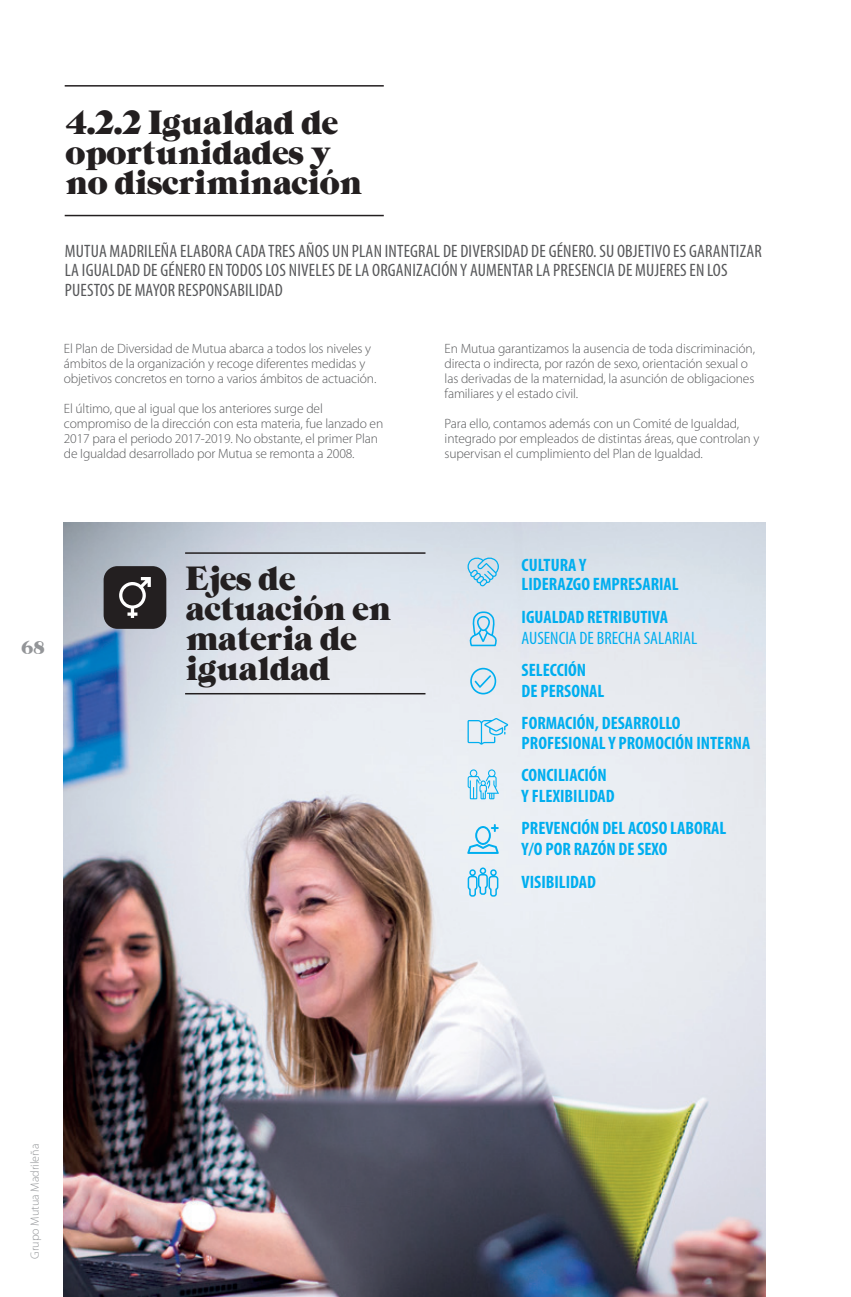
<style>
.page{position:relative;width:851px;height:1297px;background:#fff}
.page>*{position:absolute;margin:0;border:0;box-sizing:border-box;transform-origin:0 0}
.t1{font:30px/30px "Grouch";letter-spacing:-.05em;color:#231f20}
.t2{font:condensed 18px/19.5px "Myriad Pro";letter-spacing:.01em;color:#57585a}
.t3{font:700 condensed 18px/21px "Myriad Pro";color:#00aeef}
.t4{font:condensed 18px "Myriad Pro";color:#00aeef}
.t5{font:16.5px "Grouch";color:#939598}
.t6{font:300 13.5px/15px "Myriad Pro";letter-spacing:-.01em;color:#57585a}
.t7{font:300 12px "Myriad Pro";color:#939598}
</style>
<div class="page">
<hr style="left:65px;top:215px;width:319px;height:1px;background:#231f20">
<hr style="left:65px;top:85px;width:319px;height:2px;background:#231f20">
<img style="left:64px;top:522px;width:701px;height:775px">
<hr style="left:185px;top:693px;width:240px;height:1px;background:#231f20">
<hr style="left:185px;top:552px;width:240px;height:2px;background:#231f20">
<div style="left:104px;top:566px;width:62px;height:63px;background:#231f20;border-radius:14px"></div>
<svg style="left:119px;top:577px;width:32px;height:41px"></svg>
<svg style="left:467px;top:557px;width:32px;height:29px"></svg>
<svg style="left:468px;top:611px;width:29px;height:35px"></svg>
<svg style="left:470px;top:668px;width:26px;height:26px"></svg>
<svg style="left:467px;top:718px;width:41px;height:27px"></svg>
<svg style="left:467px;top:824px;width:31px;height:30px"></svg>
<svg style="left:467px;top:867px;width:32px;height:30px"></svg>
<svg style="left:467px;top:769px;width:32px;height:30px"></svg>
<h1 class="t1" style="left:65px;top:107px;width:299px">4.2.2 Igualdad de oportunidades y no discriminación</h1>
<p class="t2" style="left:65px;top:241px;width:698px">MUTUA MADRILEÑA ELABORA CADA TRES AÑOS UN PLAN INTEGRAL DE DIVERSIDAD DE GÉNERO. SU OBJETIVO ES GARANTIZAR<br>LA IGUALDAD DE GÉNERO EN TODOS LOS NIVELES DE LA ORGANIZACIÓN Y AUMENTAR LA PRESENCIA DE MUJERES EN LOS<br>PUESTOS DE MAYOR RESPONSABILIDAD</p>
<p class="t6" style="left:64px;top:341px;width:314px">El Plan de Diversidad de Mutua abarca a todos los niveles y ámbitos de la organización y recoge diferentes medidas y objetivos concretos en torno a varios ámbitos de actuación.</p>
<p class="t6" style="left:64px;top:401px;width:321px">El último, que al igual que los anteriores surge del compromiso de la dirección con esta materia, fue lanzado en 2017 para el periodo 2017-2019. No obstante, el primer Plan de Igualdad desarrollado por Mutua se remonta a 2008.</p>
<p class="t6" style="left:444px;top:341px;width:312px">En Mutua garantizamos la ausencia de toda discriminación, directa o indirecta, por razón de sexo, orientación sexual o las derivadas de la maternidad, la asunción de obligaciones familiares y el estado civil.</p>
<p class="t6" style="left:444px;top:416px;width:316px">Para ello, contamos además con un Comité de Igualdad, integrado por empleados de distintas áreas, que controlan y supervisan el cumplimiento del Plan de Igualdad.</p>
<p class="t5" style="left:21px;top:636px;width:25px">68</p>
<h1 class="t1" style="left:185px;top:562px;width:208px">Ejes de actuación en materia de igualdad</h1>
<h2 class="t3" style="left:521px;top:555px;width:158px;line-height:19.5px">CULTURA Y<br>LIDERAZGO EMPRESARIAL</h2>
<h2 class="t3" style="left:521px;top:606px;width:148px">IGUALDAD RETRIBUTIVA</h2>
<h2 class="t4" style="left:521px;top:627px;width:177px">AUSENCIA DE BRECHA SALARIAL</h2>
<h2 class="t3" style="left:521px;top:659px;width:84px">SELECCIÓN<br>DE PERSONAL</h2>
<h2 class="t3" style="left:521px;top:713px;width:230px;line-height:19.5px">FORMACIÓN, DESARROLLO<br>PROFESIONAL Y PROMOCIÓN INTERNA</h2>
<h2 class="t3" style="left:521px;top:764px;width:94px">CONCILIACIÓN<br>Y FLEXIBILIDAD</h2>
<h2 class="t3" style="left:521px;top:817px;width:206px">PREVENCIÓN DEL ACOSO LABORAL<br>Y/O POR RAZÓN DE SEXO</h2>
<h2 class="t3" style="left:521px;top:871px;width:76px">VISIBILIDAD</h2>
<p class="t7" style="left:28px;top:1259px;width:116px;rotate:-90deg">Grupo Mutua Madrileña</p>
</div>
